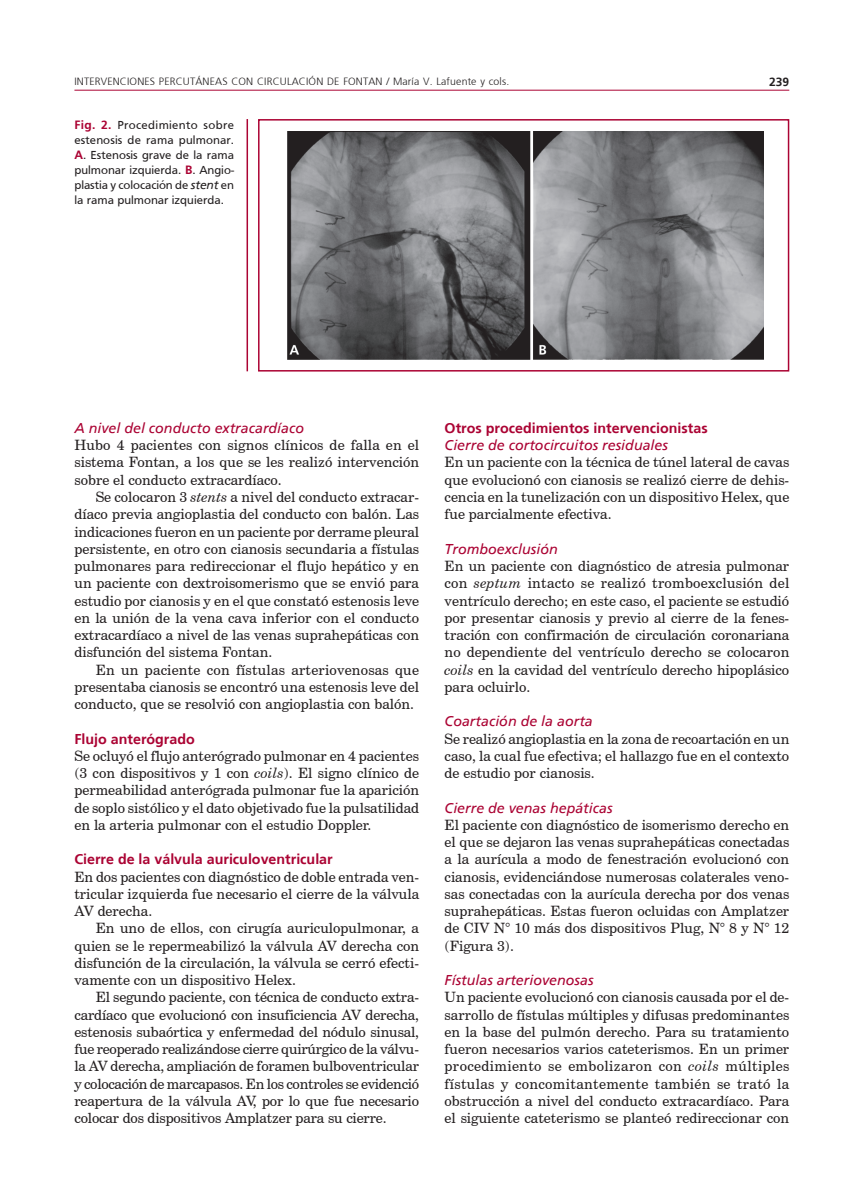
<style>
.page{position:relative;width:851px;height:1191px;background:#fff}
.page>*{position:absolute;margin:0;border:0;box-sizing:border-box;transform-origin:0 0}
.texto1{font:14.25px/17.2px "Century Schoolbook BT";color:#231f20;text-align:justify}
.texto{font:14.25px/17.2px "Century Schoolbook BT";color:#231f20;text-align:justify}
.subtit1b{font:italic 14.25px "Frutiger";color:#ab0333}
.subtit1n{font:700 14.25px "Frutiger";color:#ab0333}
.epigrafe_horizontal{font:12px/15px "Frutiger";color:#231f20;text-align:justify}
.t1{font:700 12px "Frutiger";color:#231f20}
.t2{font:300 10.5px "Frutiger";letter-spacing:.015em;color:#231f20}
.s1{font-weight:700;color:#ab0333}
.s2{font-style:italic}
</style>
<div class="page">
<hr style="left:74px;top:90px;width:715px;height:1px;background:#ab0333">
<img style="left:288px;top:132px;width:475px;height:227px">
<div style="left:258px;top:119px;width:531px;height:252px;border:2px solid #ab0333"></div>
<hr style="left:246px;top:119px;width:2px;height:252px;background:#ab0333">
<p class="t2" style="left:74px;top:76px;width:436px">INTERVENCIONES PERCUTÁNEAS CON CIRCULACIÓN DE FONTAN / María V. Lafuente y cols.</p>
<p class="t1" style="left:769px;top:75px;width:22px">239</p>
<p class="epigrafe_horizontal" style="left:74px;top:117px;width:161px"><span class="s1">Fig. 2.</span> Procedimiento sobre estenosis de rama pulmonar.<br><span class="s1">A</span>. Estenosis grave de la rama pulmonar izquierda. <span class="s1">B</span>. Angio&shy;plastia y colocación de <span class="s2">stent</span> en la rama pulmonar izquierda.</p>
<p class="subtit1b" style="left:74px;top:420px;width:231px">A nivel del conducto extracardíaco</p>
<p class="texto1" style="left:74px;top:436px;width:346px">Hubo 4 pacientes con signos clínicos de falla en el sistema Fontan, a los que se les realizó intervención sobre el conducto extracardíaco.</p>
<p class="texto" style="left:74px;top:488px;width:346px;text-indent:21px">Se colocaron 3 <span class="s2">stents</span> a nivel del conducto extracar&shy;díaco previa angioplastia del conducto con balón. Las indicaciones fueron en un paciente por derrame pleural persistente, en otro con cianosis secundaria a fístulas pulmonares para redireccionar el flujo hepático y en un paciente con dextroisomerismo que se envió para estudio por cianosis y en el que constató estenosis leve en la unión de la vena cava inferior con el conducto extracardíaco a nivel de las venas suprahepáticas con disfunción del sistema Fontan.</p>
<p class="texto" style="left:74px;top:660px;width:346px;text-indent:21px">En un paciente con fístulas arteriovenosas que presentaba cianosis se encontró una estenosis leve del conducto, que se resolvió con angioplastia con balón.</p>
<p class="subtit1n" style="left:74px;top:730px;width:122px">Flujo anterógrado</p>
<p class="texto1" style="left:74px;top:747px;width:346px">Se ocluyó el flujo anterógrado pulmonar en 4 pacientes (3 con dispositivos y 1 con <span class="s2">coils</span>). El signo clínico de permeabilidad anterógrada pulmonar fue la aparición de soplo sistólico y el dato objetivado fue la pulsatilidad en la arteria pulmonar con el estudio Doppler.</p>
<p class="subtit1n" style="left:74px;top:851px;width:260px">Cierre de la válvula auriculoventricular</p>
<p class="texto1" style="left:74px;top:867px;width:346px">En dos pacientes con diagnóstico de doble entrada ven&shy;tricular izquierda fue necesario el cierre de la válvula AV derecha.</p>
<p class="texto" style="left:74px;top:919px;width:346px;text-indent:21px">En uno de ellos, con cirugía auriculopulmonar, a quien se le repermeabilizó la válvula AV derecha con disfunción de la circulación, la válvula se cerró efecti&shy;vamente con un dispositivo Helex.</p>
<p class="texto" style="left:74px;top:988px;width:346px;text-indent:21px">El segundo paciente, con técnica de conducto extra&shy;cardíaco que evolucionó con insuficiencia AV derecha, estenosis subaórtica y enfermedad del nódulo sinusal, fue reoperado realizándose cierre quirúrgico de la válvu&shy;la AV derecha, ampliación de foramen bulboventricular y colocación de marcapasos. En los controles se evidenció reapertura de la válvula AV, por lo que fue necesario colocar dos dispositivos Amplatzer para su cierre.</p>
<p class="subtit1n" style="left:444px;top:419px;width:264px">Otros procedimientos intervencionistas</p>
<p class="subtit1b" style="left:444px;top:437px;width:225px">Cierre de cortocircuitos residuales</p>
<p class="texto1" style="left:444px;top:453px;width:346px">En un paciente con la técnica de túnel lateral de cavas que evolucionó con cianosis se realizó cierre de dehis&shy;cencia en la tunelización con un dispositivo Helex, que fue parcialmente efectiva.</p>
<p class="subtit1b" style="left:444px;top:540px;width:115px">Tromboexclusión</p>
<p class="texto1" style="left:444px;top:557px;width:346px">En un paciente con diagnóstico de atresia pulmonar con <span class="s2">septum</span> intacto se realizó tromboexclusión del ventrículo derecho; en este caso, el paciente se estudió por presentar cianosis y previo al cierre de la fenes&shy;tración con confirmación de circulación coronariana no dependiente del ventrículo derecho se colocaron <span class="s2">coils</span> en la cavidad del ventrículo derecho hipoplásico para ocluirlo.</p>
<p class="subtit1b" style="left:444px;top:713px;width:150px">Coartación de la aorta</p>
<p class="texto1" style="left:444px;top:729px;width:346px">Se realizó angioplastia en la zona de recoartación en un caso, la cual fue efectiva; el hallazgo fue en el contexto de estudio por cianosis.</p>
<p class="subtit1b" style="left:444px;top:799px;width:169px">Cierre de venas hepáticas</p>
<p class="texto1" style="left:444px;top:816px;width:346px">El paciente con diagnóstico de isomerismo derecho en el que se dejaron las venas suprahepáticas conectadas a la aurícula a modo de fenestración evolucionó con cianosis, evidenciándose numerosas colaterales veno&shy;sas conectadas con la aurícula derecha por dos venas suprahepáticas. Estas fueron ocluidas con Amplatzer de CIV N° 10 más dos dispositivos Plug, N° 8 y N° 12 (Figura 3).</p>
<p class="subtit1b" style="left:444px;top:972px;width:150px">Fístulas arteriovenosas</p>
<p class="texto1" style="left:444px;top:988px;width:346px">Un paciente evolucionó con cianosis causada por el de&shy;sarrollo de fístulas múltiples y difusas predominantes en la base del pulmón derecho. Para su tratamiento fueron necesarios varios cateterismos. En un primer procedimiento se embolizaron con <span class="s2">coils</span> múltiples fístulas y concomitantemente también se trató la obstrucción a nivel del conducto extracardíaco. Para el siguiente cateterismo se planteó redireccionar con</p>
</div>
